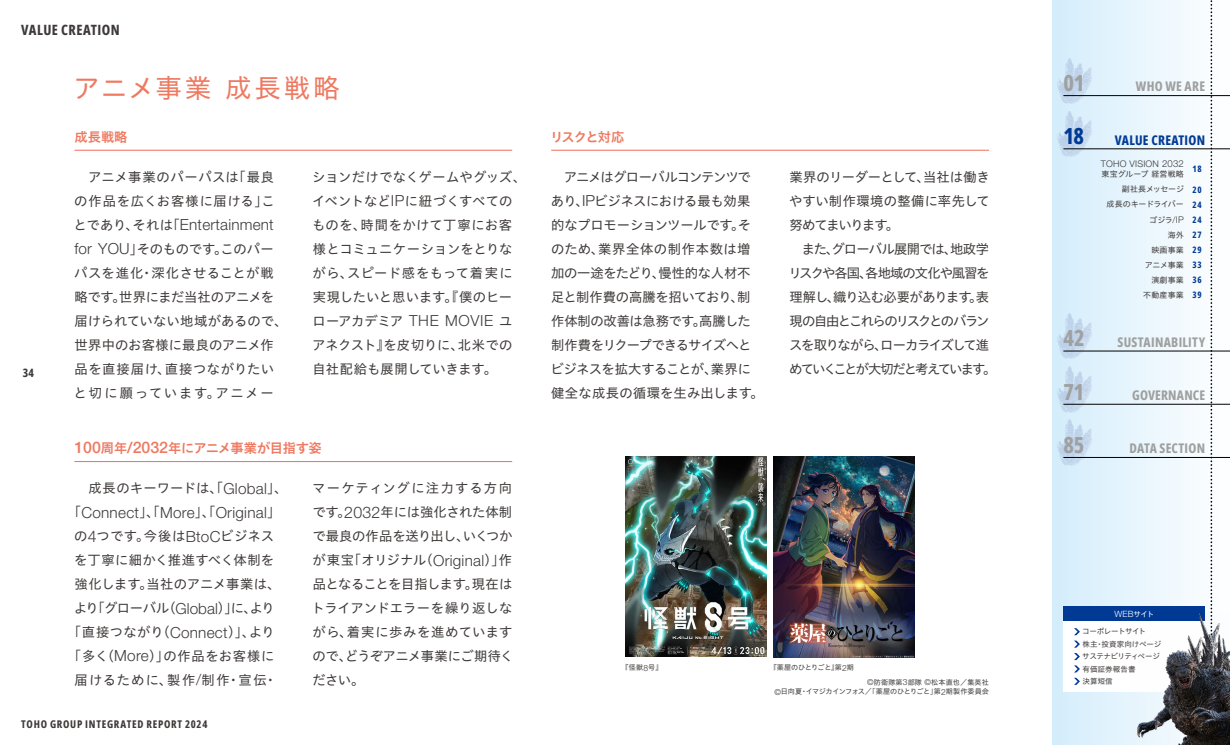
<style>
.page{position:relative;width:1230px;height:745px;background:#fff}
.page>*{position:absolute;margin:0;border:0;box-sizing:border-box;transform-origin:0 0}
.t1{font:26.62px "Hiragino UD Sans Std N W4";letter-spacing:.1em;color:#ee7961}
.t2{font:22.12px "Open Sans";letter-spacing:-.005em;color:#9fa0a0}
.t3{font:22.12px "Open Sans";color:#003a95}
.t4{font:300 15.25px "Helvetica Neue LT Std";letter-spacing:.02em;color:#3e3a39}
.t5{font:14.12px "Open Sans";letter-spacing:.03em;color:#3e3a39}
.t6{font:13.25px/23.9px "Hiragino UD Sans Std N W4";letter-spacing:-.01em;color:#3e3a39}
.t7{font:13.25px/23.9px "Hiragino UD Sans Std N W4";letter-spacing:-.075em;color:#3e3a39}
.t8{font:13.25px/23.9px "Hiragino UD Sans Std N W4";letter-spacing:.025em;color:#3e3a39;text-align:center}
.t9{font:13.25px/23.9px "Hiragino UD Sans Std N W4";letter-spacing:.015em;color:#3e3a39}
.t10{font:13.25px "Open Sans";letter-spacing:.02em;color:#9fa0a0}
.t11{font:13.25px "Hiragino UD Sans Std N W6";letter-spacing:-.03em;color:#ee7961}
.t12{font:13.25px/23.9px "Hiragino UD Sans Std N W4";letter-spacing:.05em;color:#3e3a39}
.t13{font:13.25px "Hiragino UD Sans Std N W4";letter-spacing:.01em;color:#3e3a39}
.t14{font:13.25px "Open Sans";letter-spacing:.02em;color:#003a95}
.t15{font:11.5px "Open Sans";color:#3e3a39}
.t16{font:10.62px "Open Sans";letter-spacing:.065em;color:#3e3a39}
.t17{font:300 9.12px "Helvetica Neue LT Std";letter-spacing:.02em;color:#3e3a39}
.t18{font:8.88px "Open Sans";color:#003a95}
.t19{font:300 8.62px "Helvetica Neue LT Std";color:#fff}
.t20{font:8px/15px "Hiragino UD Sans Std N W4";letter-spacing:.015em;color:#3e3a39;text-align:right}
.t21{font:7.5px/12.4px "Hiragino UD Sans Std N W4";letter-spacing:-.025em;color:#3e3a39}
.t22{font:7.12px/9.8px "Hiragino UD Sans Std N W4";letter-spacing:.005em;color:#3e3a39;text-align:right}
.t23{font:7.12px "Hiragino UD Sans Std N W4";letter-spacing:-.05em;color:#3e3a39}
.s1{font-family:"Hiragino UD Sans Std N W4";font-weight:400;font-size:13.25px}
.s2{font-family:"Helvetica Neue LT Std";font-weight:300;font-size:15.25px}
.s3{font-family:"Helvetica Neue LT Std";font-weight:500;font-size:16px}
.s4{font-family:"Helvetica Neue LT Std";font-weight:500;font-size:15.25px}
.s5{font-family:"Helvetica Neue LT Std";font-weight:300;font-size:16px}
.s6{font-family:"Helvetica Neue LT Std";font-weight:300;font-size:8.5px}
.s7{font-family:"Helvetica Neue LT Std";font-weight:300;font-size:8.12px}
.s8{font-size:9.62px}
.s9{font-family:"Open Sans";font-size:8.88px;color:#003a95}
.s10{font-family:"Helvetica Neue LT Std";font-weight:300;font-size:9.12px}
.s11{font-family:"Hiragino UD Sans Std N W4";font-weight:400;font-size:7.5px}
</style>
<div class="page">
<hr style="left:74px;top:150px;width:438px;height:1px;background:#ee7961">
<hr style="left:551px;top:150px;width:438px;height:1px;background:#ee7961">
<hr style="left:74px;top:460px;width:438px;height:2px;background:#ee7961">
<img style="left:773px;top:456px;width:142px;height:200px">
<img style="left:625px;top:456px;width:142px;height:200px">
<div style="left:1052px;top:0;width:178px;height:744px;background:linear-gradient(to right,#d4edfb,#fdfefe)"></div>
<img style="left:1056px;top:55px;width:35px;height:51px">
<img style="left:1056px;top:108px;width:35px;height:51px">
<img style="left:1056px;top:310px;width:35px;height:51px">
<img style="left:1056px;top:363px;width:35px;height:105px">
<svg style="left:1210px;top:0;width:2px;height:745px"></svg>
<hr style="left:1063px;top:404px;width:167px;height:1px;background:#000">
<hr style="left:1063px;top:350px;width:167px;height:1px;background:#000">
<hr style="left:1063px;top:457px;width:167px;height:1px;background:#000">
<hr style="left:1063px;top:95px;width:167px;height:1px;background:#000">
<hr style="left:1063px;top:148px;width:167px;height:1px;background:#000">
<div style="left:1063px;top:606px;width:142px;height:14px;background:#003a95"></div>
<div style="left:1063px;top:620px;width:142px;height:71px;background:#fff"></div>
<img style="left:1130px;top:613px;width:100px;height:131px">
<svg style="left:1074px;top:628px;width:6px;height:6px"></svg>
<svg style="left:1074px;top:640px;width:6px;height:19px"></svg>
<svg style="left:1074px;top:665px;width:6px;height:19px"></svg>
<p class="t5" style="left:21px;top:20px;width:100px">VALUE CREATION</p>
<p class="t15" style="left:23px;top:364px;width:13px">34</p>
<h1 class="t1" style="left:73px;top:68px;width:268px">アニメ事業成長戦略</h1>
<p class="t11" style="left:74px;top:126px;width:55px">成長戦略</p>
<p class="t11" style="left:550px;top:126px;width:76px">リスクと対応</p>
<p class="t12" style="left:74px;top:164px;width:202px">　アニメ事業のパーパスは「最良の作品を広くお客様に届ける」こ</p>
<p class="t4" style="left:74px;top:215px;width:202px"><span class="s1">とであり、それは「</span>Entertainment</p>
<p class="t9" style="left:74px;top:236px;width:215px"><span class="s2">for YOU</span>」そのものです。このパーパスを進化・深化させることが戦略です。世界にまだ当社のアニメを届けられていない地域があるので、世界中のお客様に最良のアニメ作品を直接届け、直接つながりたいと切に願っています。アニメー</p>
<p class="t6" style="left:550px;top:164px;width:215px">　アニメはグローバルコンテンツであり、<span class="s2">IP</span>ビジネスにおける最も効果的なプロモーションツールです。そのため、業界全体の制作本数は増加の一途をたどり、慢性的な人材不足と制作費の高騰を招いており、制作体制の改善は急務です。高騰した制作費をリクープできるサイズへとビジネスを拡大することが、業界に健全な成長の循環を生み出します。</p>
<p class="t6" style="left:312px;top:164px;width:215px">ションだけでなくゲームやグッズ、イベントなど<span class="s2">IP</span>に紐づくすべてのものを、時間をかけて丁寧にお客様とコミュニケーションをとりながら、スピード感をもって着実に実現したいと思います。『僕のヒーローアカデミア <span class="s2">THE MOVIE</span> ユアネクスト』を皮切りに、北米での自社配給も展開していきます。</p>
<p class="t7" style="left:788px;top:164px;width:209px">業界のリーダーとして、当社は働きやすい制作環境の整備に率先して努めてまいります。<br>　また、グローバル展開では、地政学リスクや各国、各地域の文化や風習を理解し、織り込む必要があります。表現の自由とこれらのリスクとのバランスを取りながら、ローカライズして進めていくことが大切だと考えています。</p>
<p class="t11" style="left:74px;top:437px;width:249px"><span class="s3">100</span>周年<span class="s4">/</span><span class="s3">2032</span>年にアニメ事業が目指す姿</p>
<p class="t13" style="left:74px;top:478px;width:214px">　成長のキーワードは、「<span class="s2">Global</span>」、</p>
<p class="t4" style="left:68px;top:502px;width:214px"><span class="s1">「</span>Connect<span class="s1">」、「</span>More<span class="s1">」、「</span>Original<span class="s1">」</span></p>
<p class="t8" style="left:68px;top:523px;width:214px">の<span class="s5">4</span>つです。今後は<span class="s2">BtoC</span>ビジネスを丁寧に細かく推進すべく体制を強化します。当社のアニメ事業は、より「グローバル（<span class="s2">Global</span>）」に、より「直接つながり（<span class="s2">Connect</span>）」、より「多く（<span class="s2">More</span>）」の作品をお客様に届けるために、製作<span class="s2">/</span>制作・宣伝・</p>
<p class="t6" style="left:311px;top:475px;width:203px;text-align:justify">マーケティングに注力する方向です。<span class="s5">2032</span>年には強化された体制で最良の作品を送り出し、いくつかが東宝「オリジナル（<span class="s2">Original</span>）」作品となることを目指します。現在はトライアンドエラーを繰り返しながら、着実に歩みを進めていますので、どうぞアニメ事業にご期待ください。</p>
<p class="t22" style="left:621px;top:662px;width:42px">『怪獣<span class="s6">8</span>号』</p>
<p class="t23" style="left:769px;top:661px;width:86px">『薬屋のひとりごと』第<span class="s6">2</span>期</p>
<p class="t22" style="left:774px;top:676px;width:216px"><span class="s7">©</span>防衛隊第<span class="s6">3</span>部隊 <span class="s7">©</span>松本直也／集英社<br><span class="s7">©</span>日向夏・イマジカインフォス／「薬屋のひとりごと」第<span class="s6">2</span>期製作委員会</p>
<p class="t16" style="left:21px;top:715px;width:188px">TOHO GROUP INTEGRATED REPORT 2024</p>
<h2 class="t2" style="left:1063px;top:68px;width:23px">01</h2>
<p class="t10" style="left:1136px;top:77px;width:71px">WHO WE ARE</p>
<h2 class="t3" style="left:1063px;top:121px;width:22px">18</h2>
<p class="t14" style="left:1115px;top:130px;width:92px">VALUE CREATION</p>
<p class="t17" style="left:1100px;top:158px;width:85px">TOHO VISION <span class="s8">2032</span></p>
<p class="t20" style="left:1101px;top:166px;width:84px">東宝グループ経営戦略</p>
<p class="t18" style="left:1192px;top:163px;width:11px">18</p>
<p class="t20" style="left:1106px;top:181px;width:96px">副社長メッセージ <span class="s9">20<br></span>成長のキードライバー <span class="s9">24</span>ゴジラ<span class="s10">/IP</span> <span class="s9">24<br></span>海外 <span class="s9">27<br></span>映画事業 <span class="s9">29<br></span>アニメ事業 <span class="s9">33<br></span>演劇事業 <span class="s9">36<br></span>不動産事業 <span class="s9">39</span></p>
<h2 class="t2" style="left:1063px;top:323px;width:23px">42</h2>
<p class="t10" style="left:1117px;top:332px;width:89px">SUSTAINABILITY</p>
<h2 class="t2" style="left:1063px;top:376px;width:22px">71</h2>
<p class="t10" style="left:1132px;top:386px;width:74px">GOVERNANCE</p>
<h2 class="t2" style="left:1063px;top:429px;width:23px">85</h2>
<p class="t10" style="left:1129px;top:439px;width:77px">DATA SECTION</p>
<p class="t19" style="left:1114px;top:608px;width:41px">WEB<span class="s11">サイト</span></p>
<p class="t21" style="left:1082px;top:624px;width:81px">コーポレートサイト<br>株主・投資家向けページサステナビリティページ有価証券報告書<br>決算短信</p>
</div>
